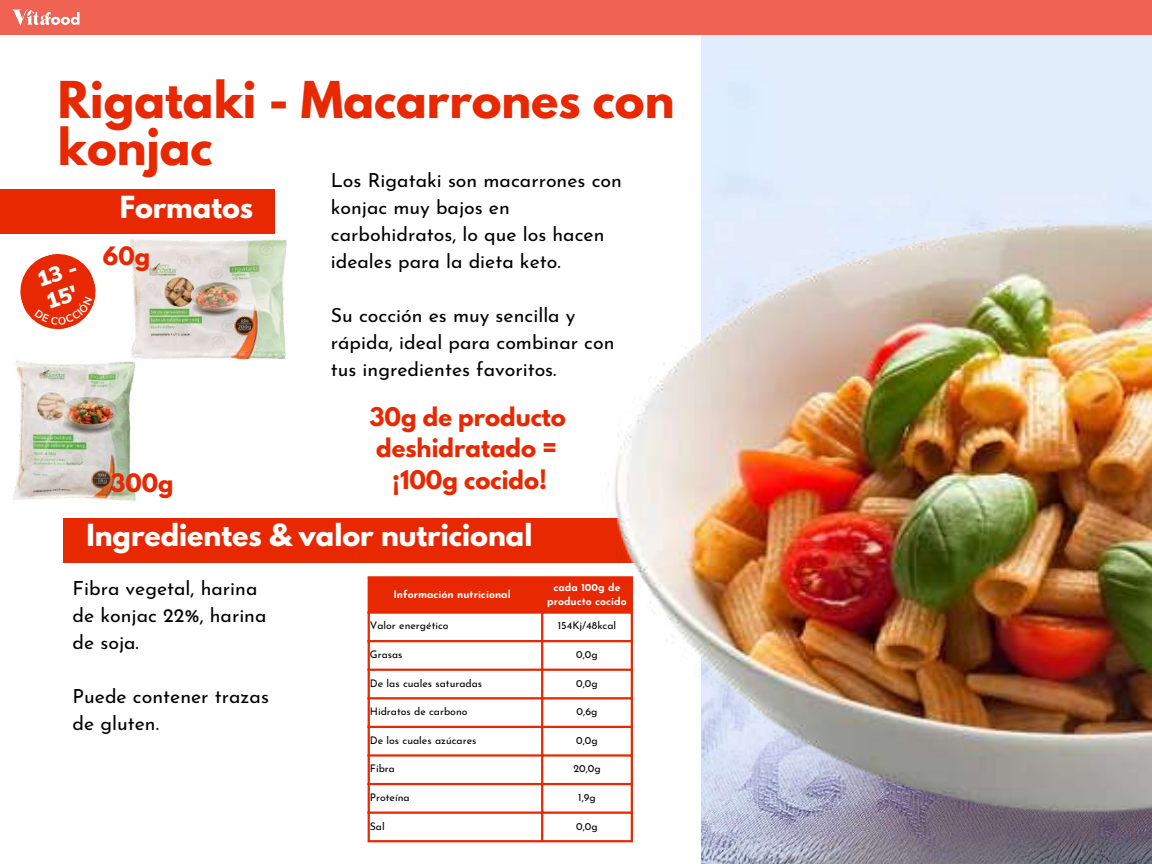
<style>
.page{position:relative;width:1152px;height:864px;background:#fff}
.page>*{position:absolute;margin:0;border:0;box-sizing:border-box;transform-origin:0 0}
.t1{font:700 45px/47.2px "League Spartan";color:#e72800}
.t2{font:700 27px "League Spartan";color:#fff}
.t3{font:700 22.8px/31.5px "League Spartan";color:#e72800;text-align:center}
.t4{font:700 22.5px "League Spartan";color:#e72800}
.t5{font:900 21.15px/23.7px "Muli";color:#fff}
.t6{font:19.5px/27px "Josefin Sans";color:#000}
.t7{font:10.5px "Josefin Sans";color:#000}
.t8{font:700 10.5px/14px "Josefin Sans";color:#fff;text-align:center}
</style>
<div class="page">
<div style="left:63px;top:518px;width:1015px;height:44px;background:#e72800"></div>
<div style="left:0;top:0;width:1152px;height:35px;background:#f06251"></div>
<img style="left:12px;top:9px;width:68px;height:17px">
<div style="left:370px;top:579px;width:225px;height:32px;background:#e72800"></div>
<hr style="left:368px;top:579px;width:2px;height:261px;background:#e72800">
<hr style="left:541px;top:579px;width:2px;height:261px;background:#e72800">
<hr style="left:368px;top:576px;width:265px;height:3px;background:#e72800">
<hr style="left:368px;top:611px;width:265px;height:3px;background:#e72800">
<hr style="left:368px;top:640px;width:265px;height:2px;background:#e72800">
<hr style="left:368px;top:669px;width:265px;height:2px;background:#e72800">
<hr style="left:368px;top:697px;width:265px;height:2px;background:#e72800">
<hr style="left:368px;top:726px;width:265px;height:2px;background:#e72800">
<hr style="left:368px;top:754px;width:265px;height:3px;background:#e72800">
<hr style="left:368px;top:783px;width:265px;height:2px;background:#e72800">
<hr style="left:368px;top:812px;width:265px;height:2px;background:#e72800">
<hr style="left:368px;top:840px;width:265px;height:2px;background:#e72800">
<img style="left:595px;top:156px;width:557px;height:708px">
<div style="left:0;top:190px;width:275px;height:44px;background:#e72800"></div>
<img style="left:130px;top:239px;width:157px;height:121px">
<img style="left:13px;top:354px;width:148px;height:148px">
<svg style="left:20px;top:254px;width:76px;height:76px"></svg>
<h1 class="t1" style="left:58px;top:82px;width:618px">Rigataki - Macarrones con konjac</h1>
<p class="t6" style="left:331px;top:169px;width:293px">Los Rigataki son macarrones con konjac muy bajos en carbohidratos, lo que los hacen ideales para la dieta keto.</p>
<p class="t6" style="left:331px;top:304px;width:285px">Su cocción es muy sencilla y rápida, ideal para combinar con tus ingredientes favoritos.</p>
<h2 class="t2" style="left:120px;top:194px;width:135px">Formatos</h2>
<p class="t4" style="left:103px;top:245px;width:49px">60g</p>
<p class="t5" style="left:34px;top:268px;width:42px;rotate:-18deg">13 -<br>15'</p>
<p class="t4" style="left:110px;top:472px;width:65px">300g</p>
<p class="t3" style="left:369px;top:404px;width:198px">30g de producto deshidratado = ¡100g cocido!</p>
<h2 class="t2" style="left:86px;top:522px;width:448px">Ingredientes &amp; valor nutricional</h2>
<p class="t6" style="left:73px;top:577px;width:195px">Fibra vegetal, harina de konjac 22%, harina de soja.</p>
<p class="t6" style="left:73px;top:685px;width:198px">Puede contener trazas de gluten.</p>
<p class="t8" style="left:393px;top:588px;width:119px">Información nutricional</p>
<p class="t8" style="left:547px;top:581px;width:81px">cada 100g de producto cocido</p>
<p class="t7" style="left:370px;top:622px;width:80px">Valor energético</p>
<p class="t7" style="left:558px;top:622px;width:60px">154Kj/48kcal</p>
<p class="t7" style="left:370px;top:650px;width:34px">Grasas</p>
<p class="t7" style="left:576px;top:650px;width:23px">0,0g</p>
<p class="t7" style="left:370px;top:679px;width:114px">De las cuales saturadas</p>
<p class="t7" style="left:576px;top:679px;width:23px">0,0g</p>
<p class="t7" style="left:370px;top:707px;width:99px">Hidratos de carbono</p>
<p class="t7" style="left:577px;top:707px;width:22px">0,6g</p>
<p class="t7" style="left:370px;top:736px;width:108px">De los cuales azúcares</p>
<p class="t7" style="left:576px;top:736px;width:23px">0,0g</p>
<p class="t7" style="left:370px;top:764px;width:27px">Fibra</p>
<p class="t7" style="left:573px;top:764px;width:29px">20,0g</p>
<p class="t7" style="left:370px;top:793px;width:41px">Proteína</p>
<p class="t7" style="left:578px;top:793px;width:19px">1,9g</p>
<p class="t7" style="left:370px;top:822px;width:16px">Sal</p>
<p class="t7" style="left:576px;top:822px;width:23px">0,0g</p>
</div>
